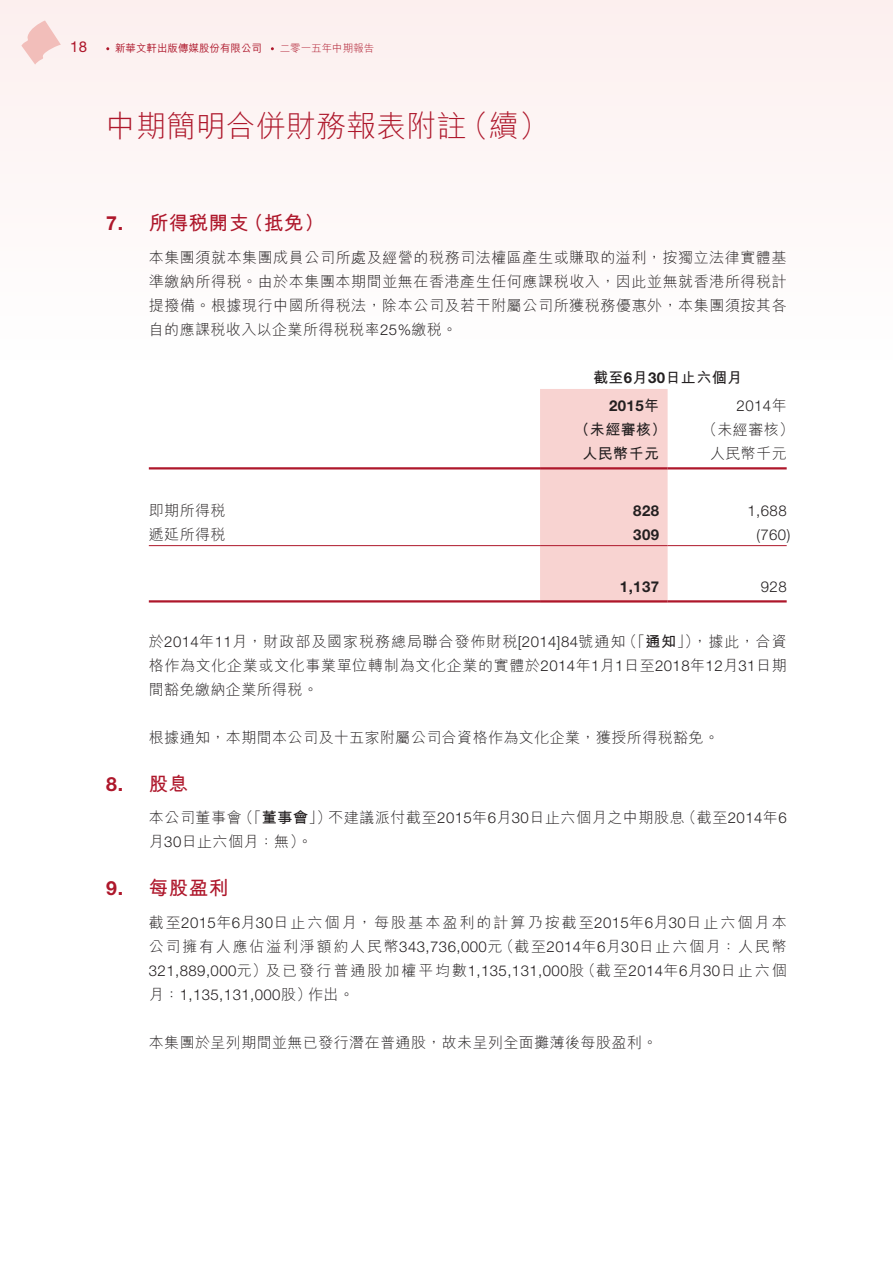
<style>
.page{position:relative;width:893px;height:1263px;background:#fff}
.page>*{position:absolute;margin:0;border:0;box-sizing:border-box;transform-origin:0 0}
.t1{font:300 30px "M Hei HK";color:#ae172b}
.t2{font:700 19.5px "M Hei HK";letter-spacing:.03em;color:#ae172b}
.t3{font:700 19.5px "Helvetica Neue LT Std";color:#ae172b}
.t4{font:300 15px/24px "M Hei HK";letter-spacing:.04em;color:#231f20;text-align:justify}
.t5{font:300 15px/24px "Helvetica Neue LT Std";letter-spacing:.03em;color:#231f20}
.t6{font:300 15px/24px "M Hei HK";letter-spacing:.135em;color:#231f20}
.t7{font:700 15px "M Hei HK";letter-spacing:.03em;color:#231f20}
.t8{font:700 15px "Helvetica Neue LT Std";letter-spacing:.03em;color:#231f20}
.t9{font:15px "Helvetica Neue LT Std";color:#ae172b}
.t10{font:500 10.5px "M Hei HK";color:#ae172b}
.t11{font:300 10.5px "M Hei HK";color:#ae172b}
.s1{font-family:"Helvetica Neue LT Std"}
.s2{font-family:"M Hei HK"}
.s3{font-weight:700}
</style>
<div class="page">
<div style="left:0;top:0;width:893px;height:466px;background:#fef9f9"></div>
<svg style="left:21px;top:20px;width:40px;height:45px"></svg>
<div style="left:540px;top:389px;width:128px;height:211px;background:#f8d3d1"></div>
<hr style="left:149px;top:467px;width:391px;height:2px;background:#ae172b">
<hr style="left:540px;top:467px;width:128px;height:2px;background:#ae172b">
<hr style="left:668px;top:467px;width:119px;height:2px;background:#ae172b">
<hr style="left:149px;top:545px;width:391px;height:1px;background:#ae172b">
<hr style="left:540px;top:545px;width:128px;height:1px;background:#ae172b">
<hr style="left:668px;top:545px;width:119px;height:1px;background:#ae172b">
<hr style="left:149px;top:600px;width:391px;height:2px;background:#ae172b">
<hr style="left:540px;top:600px;width:128px;height:2px;background:#ae172b">
<hr style="left:668px;top:600px;width:119px;height:2px;background:#ae172b">
<p class="t9" style="left:70px;top:38px;width:18px">18</p>
<p class="t10" style="left:115px;top:40px;width:148px">新華文軒出版傳媒股份有限公司</p>
<p class="t11" style="left:280px;top:41px;width:96px">二零一五年中期報告</p>
<h1 class="t1" style="left:106px;top:105px;width:444px">中期簡明合併財務報表附註（續）</h1>
<h2 class="t2" style="left:106px;top:209px;width:219px"><span class="s1">7.</span> 所得稅開支（抵免）</h2>
<p class="t4" style="left:149px;top:244px;width:639px">本集團須就本集團成員公司所處及經營的稅務司法權區產生或賺取的溢利，按獨立法律實體基準繳納所得稅。由於本集團本期間並無在香港產生任何應課稅收入，因此並無就香港所得稅計提撥備。根據現行中國所得稅法，除本公司及若干附屬公司所獲稅務優惠外，本集團須按其各自的應課稅收入以企業所得稅稅率<span class="s1">25%</span>繳稅。</p>
<p class="t7" style="left:593px;top:366px;width:151px">截至<span class="s1">6</span>月<span class="s1">30</span>日止六個月</p>
<p class="t8" style="left:609px;top:396px;width:52px">2015<span class="s2">年</span></p>
<p class="t5" style="left:737px;top:393px;width:52px">2014<span class="s2">年</span></p>
<p class="t7" style="left:574px;top:419px;width:94px">（未經審核）</p>
<p class="t4" style="left:702px;top:417px;width:94px">（未經審核）</p>
<p class="t7" style="left:582px;top:443px;width:78px">人民幣千元</p>
<p class="t4" style="left:710px;top:441px;width:78px">人民幣千元</p>
<p class="t4" style="left:149px;top:497px;width:78px">即期所得稅</p>
<p class="t8" style="left:633px;top:501px;width:27px">828</p>
<p class="t5" style="left:747px;top:498px;width:41px">1,688</p>
<p class="t4" style="left:149px;top:521px;width:78px">遞延所得稅</p>
<p class="t8" style="left:633px;top:525px;width:27px">309</p>
<p class="t5" style="left:756px;top:522px;width:35px">(760)</p>
<p class="t8" style="left:620px;top:577px;width:41px">1,137</p>
<p class="t5" style="left:761px;top:574px;width:27px">928</p>
<p class="t4" style="left:149px;top:629px;width:639px">於<span class="s1">2014</span>年<span class="s1">11</span>月，財政部及國家稅務總局聯合發佈財稅<span class="s1">[2014]84</span>號通知（「<span class="s3">通知</span>」），據此，合資格作為文化企業或文化事業單位轉制為文化企業的實體於<span class="s1">2014</span>年<span class="s1">1</span>月<span class="s1">1</span>日至<span class="s1">2018</span>年<span class="s1">12</span>月<span class="s1">31</span>日期間豁免繳納企業所得稅。</p>
<p class="t4" style="left:149px;top:725px;width:572px">根據通知，本期間本公司及十五家附屬公司合資格作為文化企業，獲授所得稅豁免。</p>
<h2 class="t3" style="left:106px;top:772px;width:84px">8. <span class="s2">股息</span></h2>
<p class="t4" style="left:149px;top:805px;width:639px">本公司董事會（「<span class="s3">董事會</span>」）不建議派付截至<span class="s1">2015</span>年<span class="s1">6</span>月<span class="s1">30</span>日止六個月之中期股息（截至<span class="s1">2014</span>年<span class="s1">6</span>月<span class="s1">30</span>日止六個月：無）。</p>
<h2 class="t2" style="left:106px;top:874px;width:124px"><span class="s1">9.</span> 每股盈利</h2>
<p class="t6" style="left:149px;top:910px;width:639px">截至<span class="s1">2015</span>年<span class="s1">6</span>月<span class="s1">30</span>日止六個月，每股基本盈利的計算乃按截至<span class="s1">2015</span>年<span class="s1">6</span>月<span class="s1">30</span>日止六個月本公司擁有人應佔溢利淨額約人民幣<span class="s1">343,736,000</span>元（截至<span class="s1">2014</span>年<span class="s1">6</span>月<span class="s1">30</span>日止六個月：人民幣</p>
<p class="t5" style="left:149px;top:958px;width:639px">321,889,000<span class="s2">元）及已發行普通股加權平均數</span>1,135,131,000<span class="s2">股（截至</span>2014<span class="s2">年</span>6<span class="s2">月</span>30<span class="s2">日止六個月：</span>1,135,131,000<span class="s2">股）作出。</span></p>
<p class="t4" style="left:149px;top:1030px;width:510px">本集團於呈列期間並無已發行潛在普通股，故未呈列全面攤薄後每股盈利。</p>
</div>
